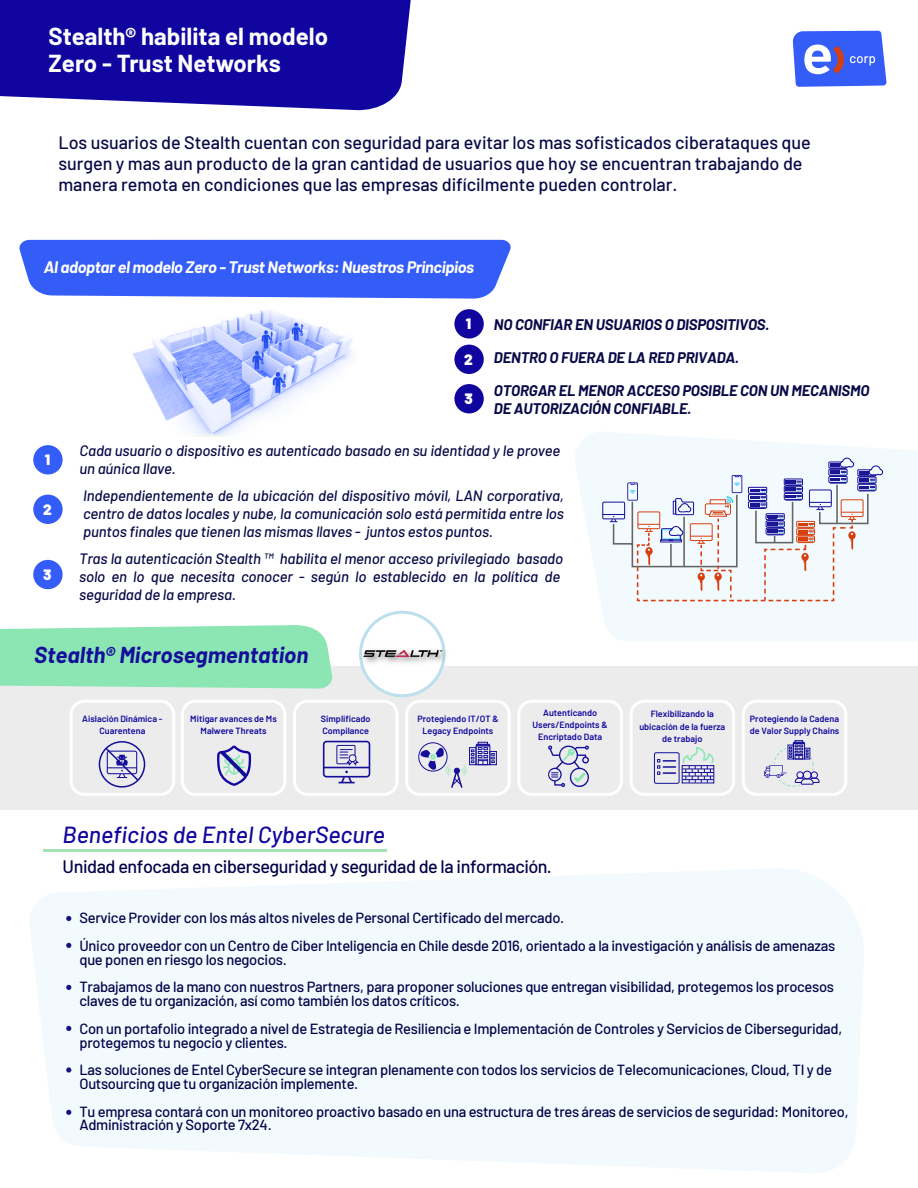
<style>
.page{position:relative;width:918px;height:1188px;background:#fff}
.page>*{position:absolute;margin:0;border:0;box-sizing:border-box;transform-origin:0 0}
.t1{font:700 24px/27.2px "Barlow";color:#fff}
.t2{font:italic 500 23.25px "Barlow";color:#10069f}
.t3{font:italic 700 22.5px "Barlow";color:#150e9b}
.t4{font:500 18px/21px "Barlow";letter-spacing:-.005em;color:#090947}
.t5{font:500 18px "Barlow";letter-spacing:-.025em;color:#020247}
.t6{font:italic 700 16.35px "Barlow";letter-spacing:-.02em;color:#fff}
.t7{font:italic 500 15px/18px "Barlow";letter-spacing:-.01em;color:#090947}
.t8{font:italic 700 15px/18px "Barlow";letter-spacing:-.01em;color:#090947}
.t9{font:900 15px "Barlow";color:#fff}
.t10{font:500 14.7px/27.6px "Barlow";letter-spacing:-.02em;color:#020247}
.t11{font:600 9px/12.3px "Barlow";color:#10069f;text-align:center}
</style>
<div class="page">
<div style="left:0;top:666px;width:918px;height:144px;background:#ececec"></div>
<svg style="left:0;top:0;width:411px;height:111px;background:#241aa7"></svg>
<svg style="left:793px;top:31px;width:94px;height:56px;background:#5c77f0"></svg>
<svg style="left:575px;top:432px;width:343px;height:209px;fill:#f2fafe"></svg>
<svg style="left:30px;top:869px;width:834px;height:304px;fill:#f2fafe"></svg>
<svg style="left:66px;top:916px;width:5px;height:5px"></svg>
<svg style="left:66px;top:943px;width:5px;height:5px"></svg>
<svg style="left:66px;top:985px;width:5px;height:5px"></svg>
<svg style="left:66px;top:1026px;width:5px;height:5px"></svg>
<svg style="left:66px;top:1067px;width:5px;height:6px"></svg>
<svg style="left:66px;top:1110px;width:5px;height:5px"></svg>
<hr style="left:43px;top:850px;width:344px;height:2px;background:#a4e3b1">
<svg style="left:133px;top:310px;width:220px;height:125px"></svg>
<div style="left:454px;top:309px;width:30px;height:30px;background:#10069f;border-radius:50%"></div>
<div style="left:454px;top:345px;width:30px;height:29px;background:#10069f;border-radius:50%"></div>
<div style="left:454px;top:384px;width:30px;height:29px;background:#10069f;border-radius:50%"></div>
<div style="left:33px;top:445px;width:30px;height:29px;background:#345cf6;border-radius:50%"></div>
<div style="left:33px;top:495px;width:30px;height:29px;background:#345cf6;border-radius:50%"></div>
<div style="left:33px;top:560px;width:30px;height:29px;background:#345cf6;border-radius:50%"></div>
<svg style="left:0;top:625px;width:333px;height:64px;background:#93e7b9"></svg>
<svg style="left:19px;top:240px;width:492px;height:59px;background:#4167f6"></svg>
<div style="left:361px;top:612px;width:83px;height:84px;background:#fff;border-radius:50%"></div>
<div style="left:359px;top:611px;width:87px;height:86px;border:3px solid #bcdfed;border-radius:50%"></div>
<img style="left:359px;top:645px;width:87px;height:23px">
<div style="left:602px;top:502px;width:23px;height:17px;border:1px solid #150e9a"></div>
<svg style="left:603px;top:458px;width:280px;height:144px"></svg>
<hr style="left:836px;top:485px;width:2px;height:38px;background:#646464">
<div style="left:181px;top:700px;width:105px;height:96px;border:3px solid #fff;border-radius:13px"></div>
<div style="left:70px;top:700px;width:105px;height:96px;border:3px solid #fff;border-radius:13px"></div>
<div style="left:293px;top:700px;width:106px;height:96px;border:3px solid #fff;border-radius:13px"></div>
<div style="left:405px;top:700px;width:106px;height:96px;border:3px solid #fff;border-radius:13px"></div>
<div style="left:517px;top:700px;width:106px;height:96px;border:3px solid #fff;border-radius:13px"></div>
<div style="left:630px;top:700px;width:105px;height:96px;border:3px solid #fff;border-radius:13px"></div>
<div style="left:742px;top:700px;width:105px;height:96px;border:3px solid #fff;border-radius:13px"></div>
<svg style="left:764px;top:740px;width:56px;height:47px"></svg>
<svg style="left:682px;top:747px;width:33px;height:36px"></svg>
<div style="left:654px;top:752px;width:26px;height:32px;border:1px solid #150f9a;border-radius:2px"></div>
<svg style="left:657px;top:759px;width:19px;height:16px"></svg>
<svg style="left:217px;top:745px;width:35px;height:41px"></svg>
<div style="left:99px;top:741px;width:46px;height:47px;border:2px solid #150e9a;border-radius:50%"></div>
<svg style="left:104px;top:746px;width:36px;height:36px"></svg>
<div style="left:323px;top:741px;width:47px;height:37px;border:2px solid #150e9a;border-radius:3px"></div>
<hr style="left:324px;top:767px;width:45px;height:1px;background:#150e9a">
<svg style="left:336px;top:745px;width:24px;height:39px"></svg>
<svg style="left:548px;top:745px;width:41px;height:42px"></svg>
<div style="left:490px;top:751px;width:7px;height:14px;border:1px solid #150e9a"></div>
<svg style="left:421px;top:742px;width:74px;height:46px"></svg>
<div style="left:418px;top:742px;width:29px;height:30px;border:1px solid #150f9a;border-radius:50%"></div>
<h1 class="t1" style="left:49px;top:21px;width:281px">Stealth® habilita el modelo<br>Zero - Trust Networks</h1>
<p class="t4" style="left:58px;top:130px;width:754px">Los usuarios de Stealth cuentan con seguridad para evitar los mas sofisticados ciberataques que surgen y mas aun producto de la gran cantidad de usuarios que hoy se encuentran trabajando de manera remota en condiciones que las empresas difícilmente pueden controlar.</p>
<p class="t6" style="left:44px;top:255px;width:432px">Al adoptar el modelo Zero - Trust Networks: Nuestros Principios</p>
<p class="t9" style="left:466px;top:312px;width:7px">1</p>
<p class="t9" style="left:464px;top:348px;width:10px">2</p>
<p class="t9" style="left:464px;top:387px;width:10px">3</p>
<p class="t8" style="left:494px;top:314px;width:277px">NO CONFIAR EN USUARIOS O DISPOSITIVOS.</p>
<p class="t8" style="left:494px;top:347px;width:247px">DENTRO O FUERA DE LA RED PRIVADA.</p>
<p class="t8" style="left:494px;top:380px;width:377px">OTORGAR EL MENOR ACCESO POSIBLE CON UN MECANISMO<br>DE AUTORIZACIÓN CONFIABLE.</p>
<p class="t9" style="left:45px;top:448px;width:7px">1</p>
<p class="t9" style="left:43px;top:498px;width:10px">2</p>
<p class="t9" style="left:43px;top:563px;width:10px">3</p>
<p class="t7" style="left:79px;top:440px;width:482px">Cada usuario o dispositivo es autenticado basado en su identidad y le provee un aúnica llave.</p>
<p class="t7" style="left:83px;top:485px;width:482px;text-align:justify">Independientemente de la ubicación del dispositivo móvil, LAN corporativa, centro de datos locales y nube, la comunicación solo está permitida entre los puntos finales que tienen las mismas llaves - juntos estos puntos.</p>
<p class="t7" style="left:79px;top:548px;width:486px">Tras la autenticación Stealth ™ habilita el menor acceso privilegiado basado solo en lo que necesita conocer - según lo establecido en la política de seguridad de la empresa.</p>
<h3 class="t3" style="left:34px;top:639px;width:276px">Stealth® Microsegmentation</h3>
<p class="t11" style="left:82px;top:712px;width:82px">Aislación Dinámica -<br>Cuarentena</p>
<p class="t11" style="left:321px;top:712px;width:51px;text-align:left">Simplificado<br>Compilance</p>
<p class="t11" style="left:417px;top:712px;width:83px">Protegiendo IT/OT &amp;<br>Legacy Endpoints</p>
<p class="t11" style="left:533px;top:706px;width:77px">Autenticando<br>Users/Endpoints &amp;<br>Encriptado Data</p>
<p class="t11" style="left:639px;top:707px;width:87px">Flexibilizando la ubicación de la fuerza de trabajo</p>
<p class="t11" style="left:750px;top:712px;width:91px;text-align:left">Protegiendo la Cadena de Valor Supply Chains</p>
<p class="t11" style="left:190px;top:712px;width:88px">Mitigar avances de Ms<br>Malwere Threats</p>
<h2 class="t2" style="left:63px;top:817px;width:324px">Beneficios de Entel CyberSecure</h2>
<p class="t5" style="left:63px;top:853px;width:491px">Unidad enfocada en ciberseguridad y seguridad de la información.</p>
<p class="t10" style="left:79px;top:903px;width:757px">Service Provider con los más altos niveles de Personal Certificado del mercado.<br>Único proveedor con un Centro de Ciber Inteligencia en Chile desde 2016, orientado a la investigación y análisis de amenazas</p>
<p class="t10" style="left:79px;top:945px;width:756px">que ponen en riesgo los negocios.<br>Trabajamos de la mano con nuestros Partners, para proponer soluciones que entregan visibilidad, protegemos los procesos</p>
<p class="t10" style="left:79px;top:986px;width:764px">claves de tu organización, así como también los datos críticos.<br>Con un portafolio integrado a nivel de Estrategia de Resiliencia e Implementación de Controles y Servicios de Ciberseguridad,</p>
<p class="t10" style="left:79px;top:1027px;width:754px">protegemos tu negocio y clientes.<br>Las soluciones de Entel CyberSecure se integran plenamente con todos los servicios de Telecomunicaciones, Cloud, TI y de</p>
<p class="t10" style="left:79px;top:1069px;width:771px">Outsourcing que tu organización implemente.<br>Tu empresa contará con un monitoreo proactivo basado en una estructura de tres áreas de servicios de seguridad: Monitoreo,</p>
<p class="t10" style="left:79px;top:1110px;width:194px">Administración y Soporte 7x24.</p>
</div>
